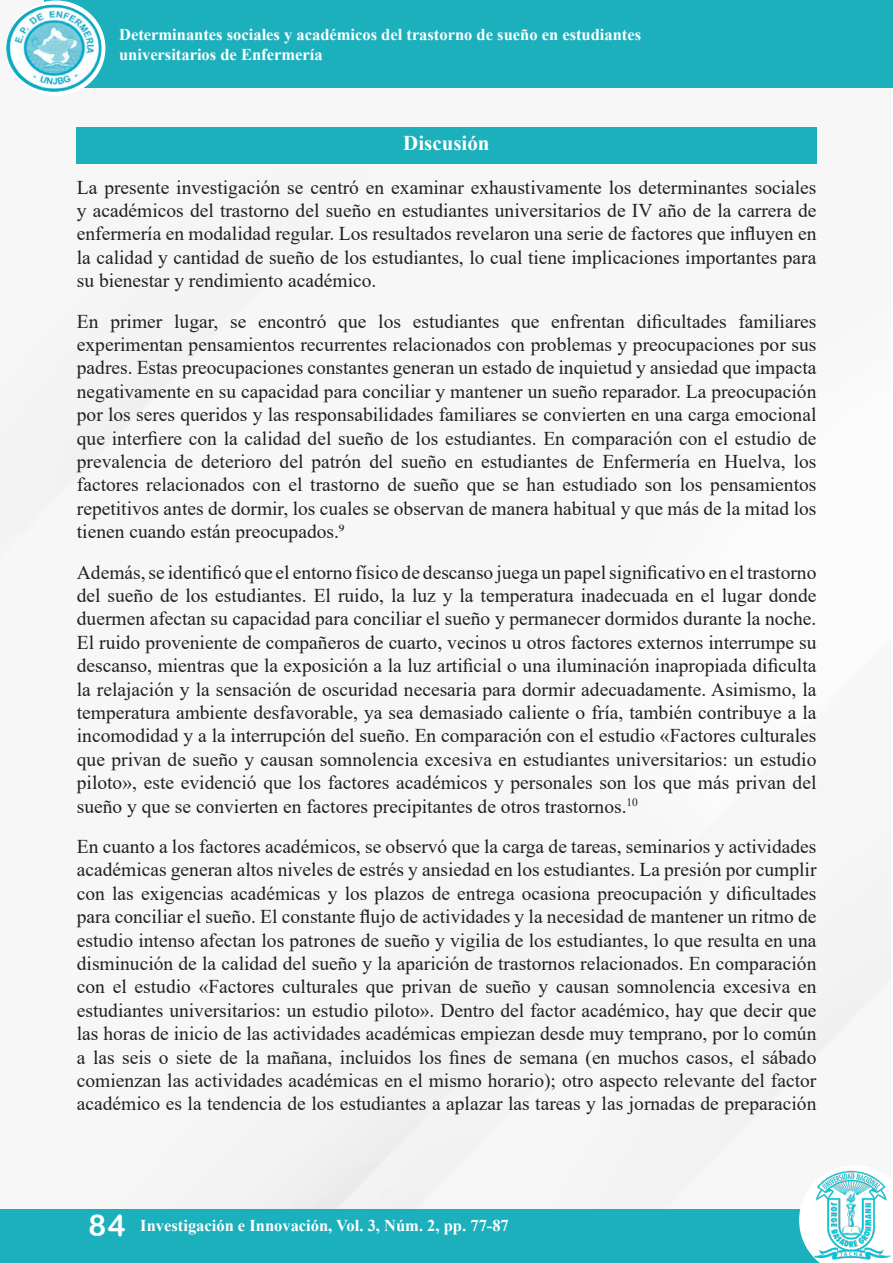
<style>
.page{position:relative;width:893px;height:1263px;background:#fff}
.page>*{position:absolute;margin:0;border:0;box-sizing:border-box;transform-origin:0 0}
.t1{font:700 21px "Times New Roman";color:#fff}
.t2{font:19.5px/23.4px "Times New Roman";color:#231f20;text-align:justify}
.t3{font:700 16.5px/19.8px "Times New Roman";color:#fff}
.s1{font-family:"Arial Rounded MT Bold";font-weight:400;font-size:30px}
</style>
<div class="page">
<img style="left:0;top:41px;width:891px;height:1168px">
<div style="left:0;top:1209px;width:870px;height:54px;background:#1cb0bd"></div>
<svg style="left:799px;top:1165px;width:92px;height:87px"></svg>
<div style="left:44px;top:0;width:848px;height:88px;background:#1cb0bd"></div>
<svg style="left:7px;top:0;width:98px;height:96px"></svg>
<img style="left:7px;top:5px;width:94px;height:86px">
<img style="left:809px;top:1168px;width:82px;height:95px">
<div style="left:77px;top:128px;width:740px;height:36px;background:#1cb0bd"></div>
<p class="t3" style="left:119px;top:24px;width:523px">Determinantes sociales y académicos del trastorno de sueño en estudiantes universitarios de Enfermería</p>
<p class="t1" style="left:403px;top:128px;width:88px">Discusión</p>
<p class="t2" style="left:77px;top:175px;width:741px">La presente investigación se centró en examinar exhaustivamente los determinantes sociales y académicos del trastorno del sueño en estudiantes universitarios de IV año de la carrera de enfermería en modalidad regular. Los resultados revelaron una serie de factores que influyen en la calidad y cantidad de sueño de los estudiantes, lo cual tiene implicaciones importantes para su bienestar y rendimiento académico.</p>
<p class="t2" style="left:77px;top:309px;width:741px">En primer lugar, se encontró que los estudiantes que enfrentan dificultades familiares experimentan pensamientos recurrentes relacionados con problemas y preocupaciones por sus padres. Estas preocupaciones constantes generan un estado de inquietud y ansiedad que impacta negativamente en su capacidad para conciliar y mantener un sueño reparador. La preocupación por los seres queridos y las responsabilidades familiares se convierten en una carga emocional que interfiere con la calidad del sueño de los estudiantes. En comparación con el estudio de prevalencia de deterioro del patrón del sueño en estudiantes de Enfermería en Huelva, los factores relacionados con el trastorno de sueño que se han estudiado son los pensamientos repetitivos antes de dormir, los cuales se observan de manera habitual y que más de la mitad los tienen cuando están preocupados.9</p>
<p class="t2" style="left:77px;top:560px;width:741px">Además, se identificó que el entorno físico de descanso juega un papel significativo en el trastorno del sueño de los estudiantes. El ruido, la luz y la temperatura inadecuada en el lugar donde duermen afectan su capacidad para conciliar el sueño y permanecer dormidos durante la noche.<br>El ruido proveniente de compañeros de cuarto, vecinos u otros factores externos interrumpe su descanso, mientras que la exposición a la luz artificial o una iluminación inapropiada dificulta la relajación y la sensación de oscuridad necesaria para dormir adecuadamente. Asimismo, la temperatura ambiente desfavorable, ya sea demasiado caliente o fría, también contribuye a la incomodidad y a la interrupción del sueño. En comparación con el estudio «Factores culturales que privan de sueño y causan somnolencia excesiva en estudiantes universitarios: un estudio piloto», este evidenció que los factores académicos y personales son los que más privan del sueño y que se convierten en factores precipitantes de otros trastornos.<sup>10</sup></p>
<p class="t2" style="left:77px;top:834px;width:741px">En cuanto a los factores académicos, se observó que la carga de tareas, seminarios y actividades académicas generan altos niveles de estrés y ansiedad en los estudiantes. La presión por cumplir con las exigencias académicas y los plazos de entrega ocasiona preocupación y dificultades para conciliar el sueño. El constante flujo de actividades y la necesidad de mantener un ritmo de estudio intenso afectan los patrones de sueño y vigilia de los estudiantes, lo que resulta en una disminución de la calidad del sueño y la aparición de trastornos relacionados. En comparación con el estudio «Factores culturales que privan de sueño y causan somnolencia excesiva en estudiantes universitarios: un estudio piloto». Dentro del factor académico, hay que decir que las horas de inicio de las actividades académicas empiezan desde muy temprano, por lo común a las seis o siete de la mañana, incluidos los fines de semana (en muchos casos, el sábado comienzan las actividades académicas en el mismo horario); otro aspecto relevante del factor académico es la tendencia de los estudiantes a aplazar las tareas y las jornadas de preparación</p>
<p class="t3" style="left:89px;top:1215px;width:422px"><span class="s1">84</span> Investigación e Innovación, Vol. 3, Núm. 2, pp. 77-87</p>
</div>
